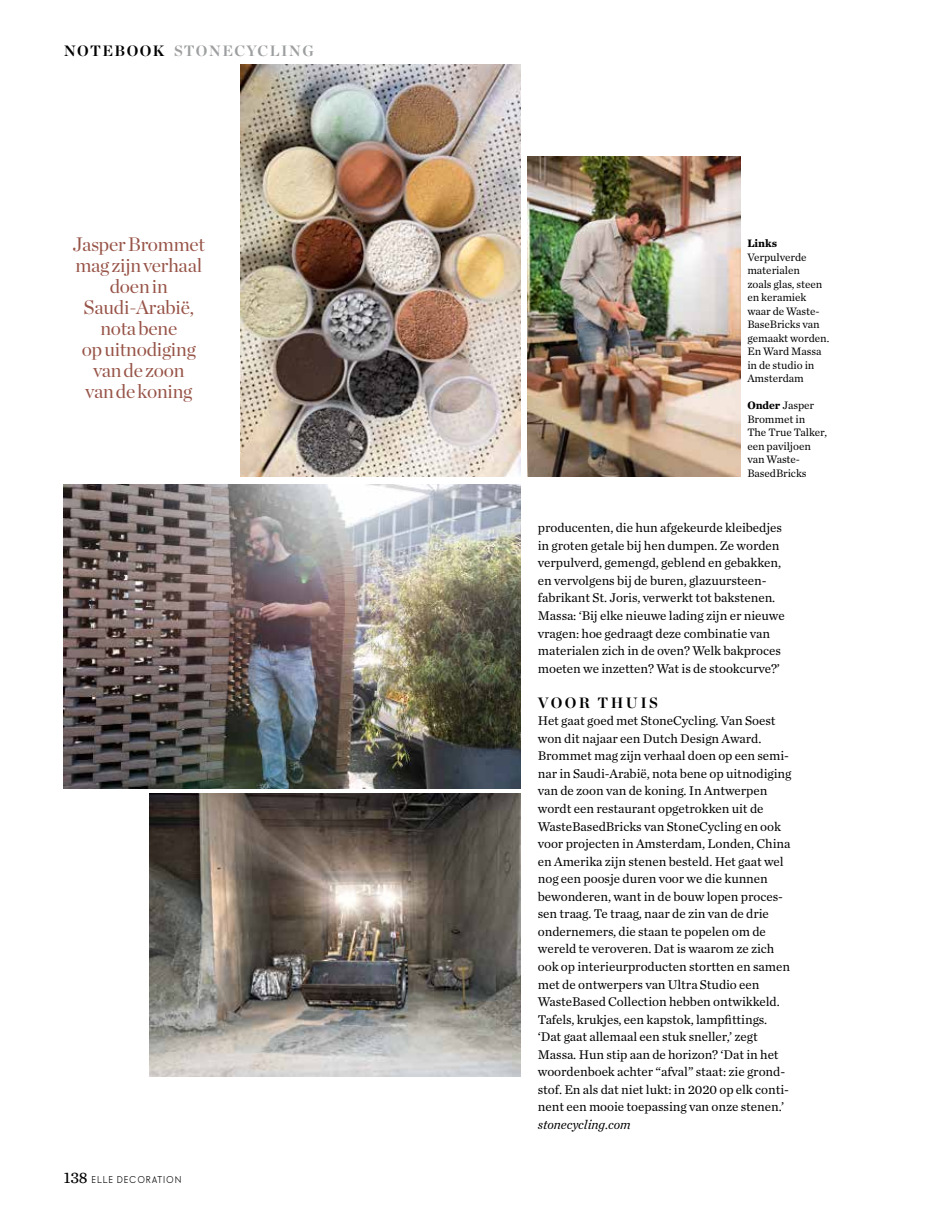
<style>
.page{position:relative;width:936px;height:1212px;background:#fff}
.page>*{position:absolute;margin:0;border:0;box-sizing:border-box;transform-origin:0 0}
.t1{font:19.5px/21px "Chronicle Display";letter-spacing:-.01em;color:#975347;text-align:center}
.t2{font:700 15px "Chronicle Display";letter-spacing:.09em;color:#9c9e9f}
.t3{font:700 15px "Chronicle Display";letter-spacing:.16em;color:#000}
.t4{font:13.2px/17.5px "Chronicle Text G1";letter-spacing:-.005em;color:#000}
.t5{font:italic 13.2px "Chronicle Text G1";letter-spacing:-.005em;color:#000}
.t6{font:11.25px/13.5px "Chronicle Text G1";letter-spacing:-.005em;color:#000}
.t7{font:700 11.25px "Chronicle Text G1";letter-spacing:-.005em;color:#000}
.t8{font:500 9px "Elle Nova C";letter-spacing:.15em;color:#000}
.s1{color:#000}
.s2{font-weight:700}
.s3{font-family:"Chronicle Text G2";font-weight:400;font-size:16.5px}
</style>
<div class="page">
<img style="left:150px;top:794px;width:371px;height:282px">
<img style="left:64px;top:484px;width:457px;height:305px">
<img style="left:240px;top:65px;width:281px;height:412px">
<img style="left:527px;top:157px;width:214px;height:320px">
<p class="t2" style="left:64px;top:39px;width:251px"><span class="s1">NOTEBOOK</span> STONECYCLING</p>
<h1 class="t1" style="left:73px;top:232px;width:134px">Jasper Brommet mag zijn verhaal doen in<br>Saudi-Arabië, nota bene<br>op uitnodiging van de zoon<br>van de koning</h1>
<p class="t7" style="left:747px;top:234px;width:31px">Links</p>
<p class="t6" style="left:747px;top:249px;width:83px">Verpulverde materialen<br>zoals glas, steen en keramiek waar de Waste-<br>BaseBricks van gemaakt worden.<br>En Ward Massa in de studio in<br>Amsterdam</p>
<p class="t6" style="left:747px;top:398px;width:81px"><span class="s2">Onder</span> Jasper<br>Brommet in<br>The True Talker, een paviljoen van Waste-<br>BasedBricks</p>
<p class="t8" style="left:64px;top:1175px;width:119px"><span class="s3">138</span> ELLE DECORATION</p>
<p class="t4" style="left:538px;top:518px;width:248px">producenten, die hun afgekeurde kleibedjes in groten getale bij hen dumpen. Ze worden verpulverd, gemengd, geblend en gebakken, en vervolgens bij de buren, glazuursteen&shy;fabrikant St. Joris, verwerkt tot bakstenen.<br>Massa: ‘Bij elke nieuwe lading zijn er nieuwe vragen: hoe gedraagt deze combinatie van materialen zich in de oven? Welk bakproces moeten we inzetten? Wat is de stookcurve?’</p>
<p class="t3" style="left:538px;top:690px;width:122px">VOOR THUIS</p>
<p class="t4" style="left:538px;top:711px;width:255px">Het gaat goed met StoneCycling. Van Soest won dit najaar een Dutch Design Award.<br>Brommet mag zijn verhaal doen op een semi&shy;nar in Saudi-Arabië, nota bene op uitnodiging van de zoon van de koning. In Antwerpen wordt een restaurant opgetrokken uit de WasteBasedBricks van StoneCycling en ook voor projecten in Amsterdam, Londen, China en Amerika zijn stenen besteld. Het gaat wel nog een poosje duren voor we die kunnen bewonderen, want in de bouw lopen proces&shy;sen traag. Te traag, naar de zin van de drie ondernemers, die staan te popelen om de wereld te veroveren. Dat is waarom ze zich ook op interieurproducten stortten en samen met de ontwerpers van Ultra Studio een WasteBased Collection hebben ontwikkeld.<br>Tafels, krukjes, een kapstok, lampfittings. ‘Dat gaat allemaal een stuk sneller,’ zegt Massa. Hun stip aan de horizon? ‘Dat in het woordenboek achter “afval” staat: zie grond&shy;stof. En als dat niet lukt: in 2020 op elk conti&shy;nent een mooie toepassing van onze stenen.’</p>
<p class="t5" style="left:538px;top:1114px;width:94px">stonecycling.com</p>
</div>
